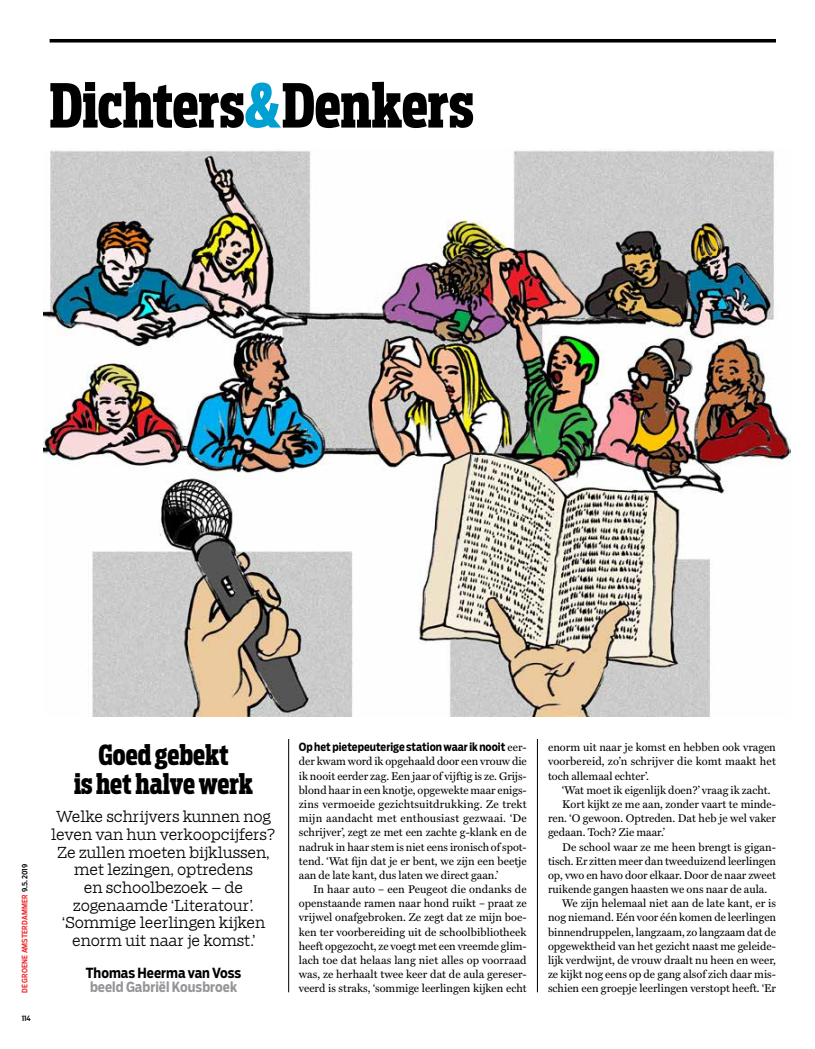
<style>
.page{position:relative;width:815px;height:1049px;background:#fff}
.page>*{position:absolute;margin:0;border:0;box-sizing:border-box;transform-origin:0 0}
.t1{font:700 expanded 60px "Boomer Serif Extra Cond";letter-spacing:-.01em;color:#000}
.t2{font:700 expanded 27.5px/28.4px "Boomer Serif Extra Cond";color:#000;text-align:center}
.t3{font:300 15px/17.8px "Boomer Serif";letter-spacing:-.01em;color:#000;text-align:center}
.t4{font:700 13.88px "Salvo Sans Cond";color:#939598}
.t5{font:700 13.88px "Salvo Sans Cond";color:#000}
.t6{font:11.25px/14.1px "Miller Text";color:#000;text-align:justify}
.t7{font:700 11.25px "Salvo Sans Cond";color:#000}
.t8{font:500 7.5px "Salvo Sans Cond";letter-spacing:.02em;color:#ed1d24}
.t9{font:500 7.5px "Salvo Sans Cond";color:#000}
.s1{color:#00a0d2}
.s2{color:#000}
.s3{font-family:"Miller Text";font-weight:400}
</style>
<div class="page">
<img style="left:43px;top:150px;width:747px;height:566px">
<svg style="left:50px;top:39px;width:726px;height:4px;background:#1e1e1e"></svg>
<hr style="left:537px;top:739px;width:1px;height:253px;background:#000">
<hr style="left:288px;top:739px;width:1px;height:253px;background:#000">
<h1 class="t1" style="left:50px;top:70px;width:426px">Dichters<span class="s1">&amp;</span>Denkers</h1>
<p class="t8" style="left:20px;top:993px;width:130px;rotate:-90deg">DE GROENE AMSTERDAMMER <span class="s2">9.5.2019</span></p>
<p class="t9" style="left:22px;top:1013px;width:11px">114</p>
<h2 class="t2" style="left:74px;top:741px;width:181px">Goed gebekt<br>is het halve werk</h2>
<h3 class="t3" style="left:51px;top:808px;width:226px">Welke schrijvers kunnen nog leven van hun verkoopcijfers?<br>Ze zullen moeten bijklussen, met lezingen, optredens<br>en schoolbezoek – de zogenaamde ‘Literatour’. ‘Sommige leerlingen kijken enorm uit naar je komst.’</h3>
<p class="t5" style="left:86px;top:963px;width:157px">Thomas Heerma van Voss</p>
<p class="t4" style="left:90px;top:978px;width:149px">beeld Gabriël Kousbroek</p>
<p class="t7" style="left:299px;top:739px;width:229px">Op het pietepeuterige station waar ik nooit <span class="s3">eer-</span></p>
<p class="t6" style="left:299px;top:754px;width:230px">der kwam word ik opgehaald door een vrouw die ik nooit eerder zag. Een jaar of vijftig is ze. Grijs&shy;blond haar in een knotje, opgewekte maar enigs&shy;zins vermoeide gezichtsuitdrukking. Ze trekt mijn aandacht met enthousiast gezwaai. ‘De schrijver’, zegt ze met een zachte g-klank en de nadruk in haar stem is niet eens ironisch of spot&shy;tend. ‘Wat fijn dat je er bent, we zijn een beetje aan de late kant, dus laten we direct gaan.’</p>
<p class="t6" style="left:299px;top:881px;width:229px;text-indent:14px">In haar auto – een Peugeot die ondanks de openstaande ramen naar hond ruikt – praat ze vrijwel onafgebroken. Ze zegt dat ze mijn boe&shy;ken ter voorbereiding uit de schoolbibliotheek heeft opgezocht, ze voegt met een vreemde glim&shy;lach toe dat helaas lang niet alles op voorraad was, ze herhaalt twee keer dat de aula gereser&shy;veerd is straks, ‘sommige leerlingen kijken echt</p>
<p class="t6" style="left:548px;top:739px;width:229px">enorm uit naar je komst en hebben ook vragen voorbereid, zo’n schrijver die komt maakt het toch allemaal echter’.</p>
<p class="t6" style="left:562px;top:782px;width:210px">‘Wat moet ik eigenlijk doen?’ vraag ik zacht.</p>
<p class="t6" style="left:562px;top:796px;width:215px">Kort kijkt ze me aan, zonder vaart te minde-</p>
<p class="t6" style="left:548px;top:810px;width:229px">ren. ‘O gewoon. Optreden. Dat heb je wel vaker</p>
<p class="t6" style="left:548px;top:825px;width:118px">gedaan. Toch? Zie maar.’</p>
<p class="t6" style="left:562px;top:839px;width:215px">De school waar ze me heen brengt is gigan-</p>
<p class="t6" style="left:548px;top:853px;width:230px">tisch. Er zitten meer dan tweeduizend leerlingen</p>
<p class="t6" style="left:548px;top:867px;width:229px">op, vwo en havo door elkaar. Door de naar zweet</p>
<p class="t6" style="left:548px;top:881px;width:221px">ruikende gangen haasten we ons naar de aula.</p>
<p class="t6" style="left:562px;top:895px;width:215px">We zijn helemaal niet aan de late kant, er is</p>
<p class="t6" style="left:548px;top:910px;width:230px">nog niemand. Eén voor één komen de leerlingen</p>
<p class="t6" style="left:548px;top:924px;width:229px">binnendruppelen, langzaam, zo langzaam dat de</p>
<p class="t6" style="left:548px;top:938px;width:229px">opgewektheid van het gezicht naast me geleide-</p>
<p class="t6" style="left:548px;top:952px;width:229px">lijk verdwijnt, de vrouw draalt nu heen en weer,</p>
<p class="t6" style="left:548px;top:966px;width:229px">ze kijkt nog eens op de gang alsof zich daar mis-</p>
<p class="t6" style="left:548px;top:980px;width:229px">schien een groepje leerlingen verstopt heeft. ‘Er</p>
</div>
